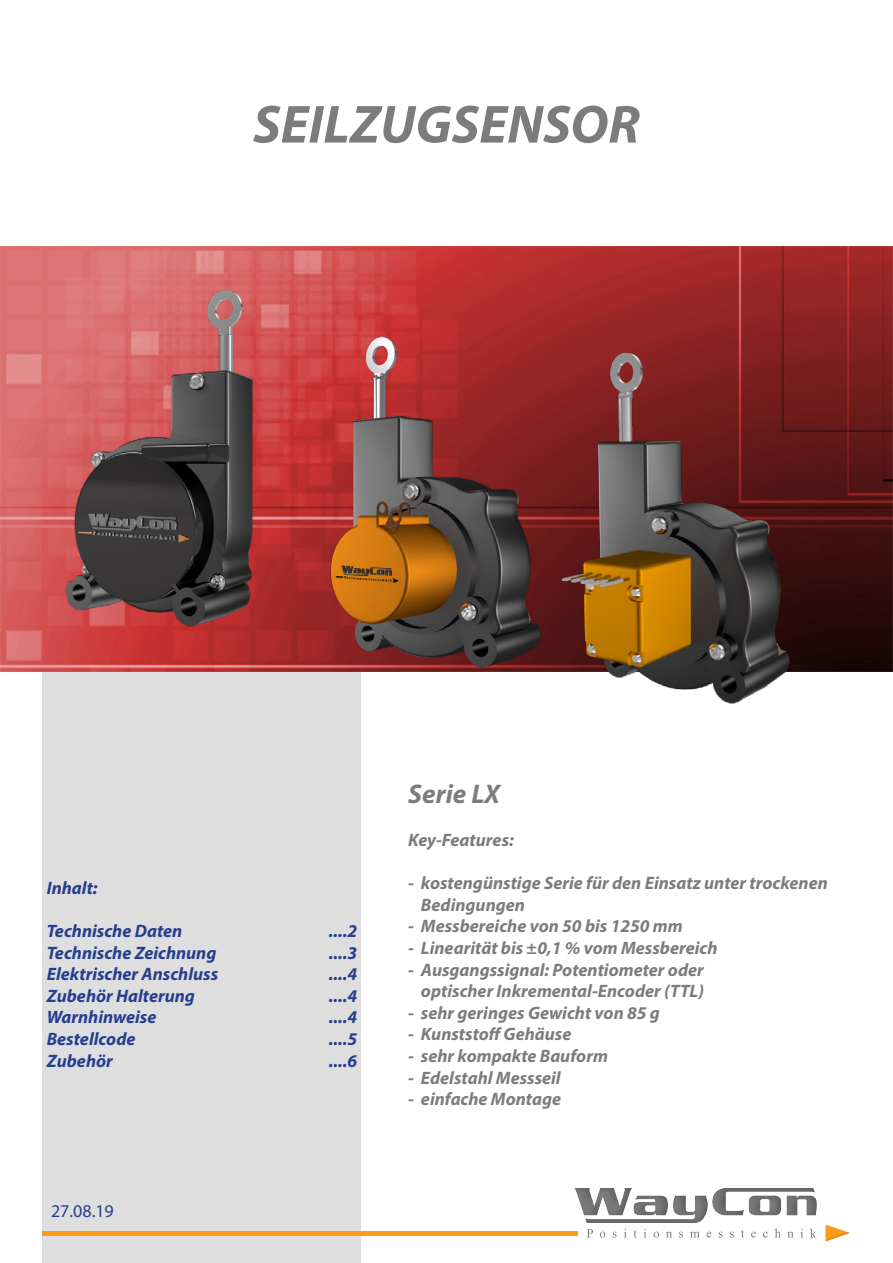
<style>
.page{position:relative;width:893px;height:1263px;background:#fff}
.page>*{position:absolute;margin:0;border:0;box-sizing:border-box;transform-origin:0 0}
.t1{font:italic 700 54px "Myriad Pro";color:#7d7c7d}
.t2{font:italic 700 27px "Myriad Pro";color:#7d7c7d}
.t3{font:italic 700 18px/21.6px "Myriad Pro";color:#7d7c7d}
.t4{font:italic 700 18px "Myriad Pro";color:#253f8e}
.t5{font:18px "Myriad Pro";color:#253f8e}
</style>
<div class="page">
<div style="left:43px;top:672px;width:318px;height:591px;background:#dfdedf"></div>
<img style="left:0;top:247px;width:893px;height:425px">
<img style="left:48px;top:286px;width:229px;height:372px">
<img style="left:319px;top:326px;width:247px;height:346px">
<img style="left:557px;top:345px;width:255px;height:359px">
<div style="left:824px;top:1221px;width:28px;height:21px;background:#55595a;opacity:.2"></div>
<svg style="left:574px;top:1188px;width:243px;height:50px"></svg>
<hr style="left:43px;top:1231px;width:535px;height:4px;background:#ff991a">
<p class="t1" style="left:253px;top:89px;width:388px">SEILZUGSENSOR</p>
<p class="t4" style="left:47px;top:876px;width:52px">Inhalt:</p>
<p class="t4" style="left:47px;top:919px;width:137px">Technische Daten</p>
<p class="t4" style="left:329px;top:919px;width:30px">....2</p>
<p class="t4" style="left:47px;top:941px;width:171px">Technische Zeichnung</p>
<p class="t4" style="left:329px;top:941px;width:30px">....3</p>
<p class="t4" style="left:47px;top:962px;width:173px">Elektrischer Anschluss</p>
<p class="t4" style="left:329px;top:962px;width:30px">....4</p>
<p class="t4" style="left:47px;top:984px;width:150px">Zubehör Halterung</p>
<p class="t4" style="left:329px;top:984px;width:30px">....4</p>
<p class="t4" style="left:47px;top:1005px;width:111px">Warnhinweise</p>
<p class="t4" style="left:329px;top:1005px;width:30px">....4</p>
<p class="t4" style="left:47px;top:1027px;width:90px">Bestellcode</p>
<p class="t4" style="left:329px;top:1027px;width:30px">....5</p>
<p class="t4" style="left:47px;top:1049px;width:68px">Zubehör</p>
<p class="t4" style="left:329px;top:1049px;width:30px">....6</p>
<p class="t5" style="left:51px;top:1200px;width:64px">27.08.19</p>
<p class="t2" style="left:408px;top:776px;width:93px">Serie LX</p>
<p class="t3" style="left:408px;top:828px;width:107px">Key-Features:</p>
<p class="t3" style="left:421px;top:872px;width:408px;text-indent:-13px">- kostengünstige Serie für den Einsatz unter trockenen<br>Bedingungen</p>
<p class="t3" style="left:408px;top:915px;width:276px">- Messbereiche von 50 bis 1250 mm</p>
<p class="t3" style="left:408px;top:936px;width:311px">- Linearität bis ±0,1 % vom Messbereich</p>
<p class="t3" style="left:408px;top:958px;width:297px;text-align:right">- Ausgangssignal: Potentiometer oder optischer Inkremental-Encoder (TTL)</p>
<p class="t3" style="left:408px;top:1001px;width:253px">- sehr geringes Gewicht von 85 g</p>
<p class="t3" style="left:408px;top:1023px;width:165px">- Kunststoff Gehäuse</p>
<p class="t3" style="left:408px;top:1044px;width:201px">- sehr kompakte Bauform</p>
<p class="t3" style="left:408px;top:1066px;width:154px">- Edelstahl Messseil</p>
<p class="t3" style="left:408px;top:1088px;width:154px">- einfache Montage</p>
</div>
